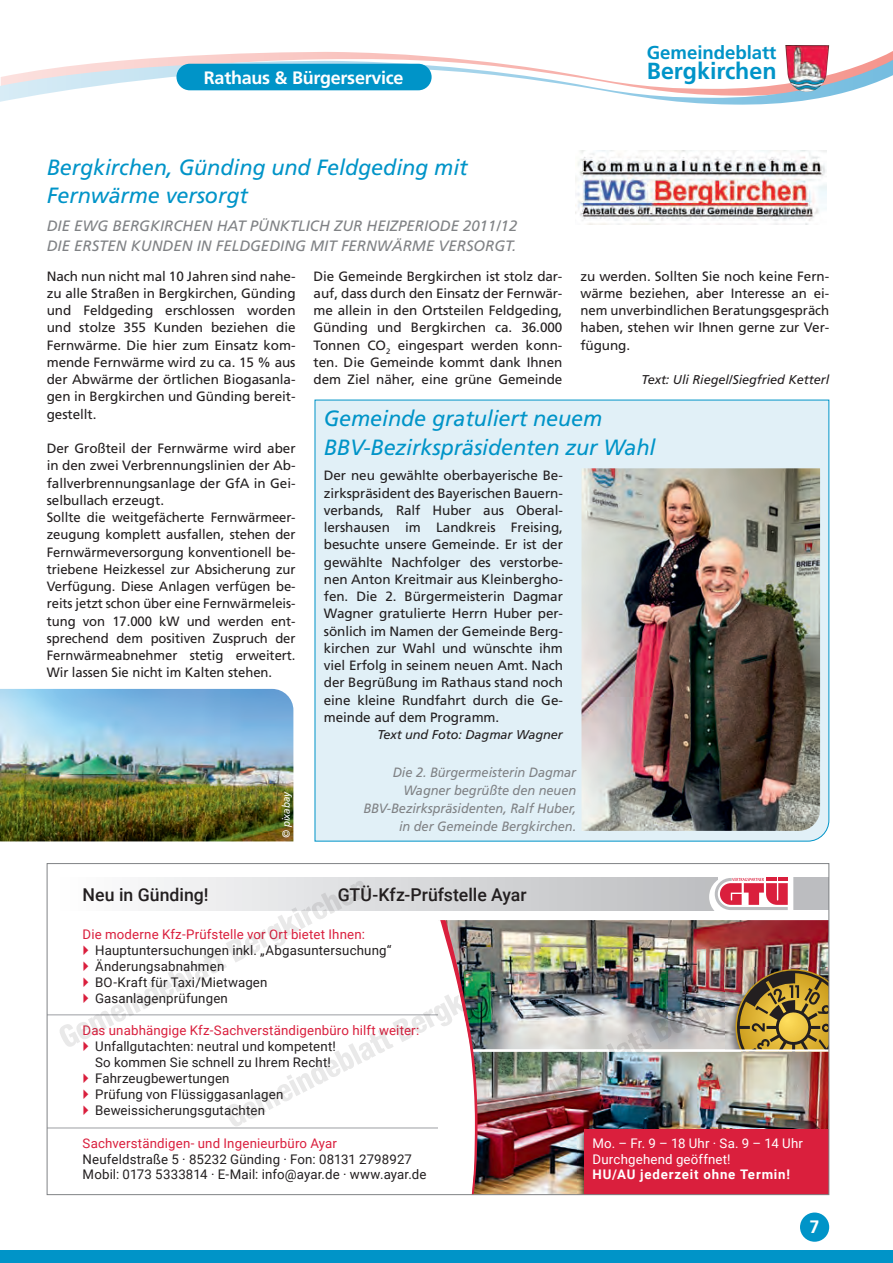
<style>
.page{position:relative;width:893px;height:1263px;background:#fff}
.page>*{position:absolute;margin:0;border:0;box-sizing:border-box;transform-origin:0 0}
.t1{font:700 23.25px "Frutiger";color:#0094c8}
.t2{font:italic 22.05px/28.5px "Frutiger";letter-spacing:-.005em;color:#0094c8}
.t3{font:700 18.6px "Frutiger";letter-spacing:-.005em;color:#0094c8}
.t4{font:700 18px "Frutiger";letter-spacing:-.015em;color:#fff}
.t5{font:500 17.7px "Roboto";color:#231f20}
.t6{font:italic 15px/19.5px "Frutiger";color:#808285}
.t7{font:13.5px/17.2px "Frutiger";letter-spacing:-.005em;color:#231f20;text-align:justify}
.t8{font:italic 13.5px/18px "Frutiger";letter-spacing:-.005em;color:#808285;text-align:right;scale:.95 1}
.t9{font:13.2px/15.9px "Roboto";letter-spacing:.01em;color:#231f20}
.t10{font:13.2px "Roboto";letter-spacing:.01em;color:#da1f3d}
.t11{font:13.2px/15.9px "Roboto";letter-spacing:.015em;color:#fff}
.t12{font:700 13.2px "Roboto";letter-spacing:.065em;color:#fff}
.t13{font:italic 12.75px "Frutiger";letter-spacing:-.005em;color:#231f20}
.t14{font:italic 10.5px "Frutiger";color:#fff;scale:.95 1}
</style>
<div class="page">
<svg style="left:0;top:53px;width:893px;height:52px"></svg>
<div style="left:0;top:1250px;width:893px;height:13px;background:#0094c8"></div>
<div style="left:800px;top:1212px;width:29px;height:30px;background:#0094c8;border-radius:50%"></div>
<div style="left:176px;top:64px;width:256px;height:26px;background:#0094c8;border-radius:13px"></div>
<img style="left:785px;top:45px;width:44px;height:48px">
<img style="left:575px;top:151px;width:251px;height:73px">
<div style="left:314px;top:399px;width:515px;height:443px;background:#e1f0f7"></div>
<img style="left:581px;top:468px;width:239px;height:363px">
<img style="left:477px;top:920px;width:350px;height:48px">
<svg style="left:794px;top:969px;width:33px;height:80px;background:#ab8a30"></svg>
<img style="left:477px;top:1049px;width:350px;height:144px">
<img style="left:577px;top:1128px;width:250px;height:65px">
<div style="left:584px;top:1129px;width:245px;height:65px;background:#da1f3d"></div>
<svg style="left:440px;top:920px;width:37px;height:273px"></svg>
<svg style="left:148px;top:878px;width:561px;height:32px;background:#cecfd1"></svg>
<div style="left:793px;top:878px;width:36px;height:32px;background:#bcbdc0"></div>
<svg style="left:709px;top:877px;width:79px;height:34px"></svg>
<hr style="left:47px;top:1014px;width:391px;height:1px;background:#bcbdc0">
<hr style="left:47px;top:1127px;width:391px;height:2px;background:#bcbdc0">
<img style="left:0;top:689px;width:293px;height:152px">
<svg style="left:57px;top:880px;width:312px;height:167px"></svg>
<svg style="left:224px;top:960px;width:258px;height:168px"></svg>
<img style="left:482px;top:960px;width:312px;height:168px">
<svg style="left:84px;top:945px;width:5px;height:10px"></svg>
<svg style="left:84px;top:961px;width:5px;height:10px"></svg>
<svg style="left:84px;top:977px;width:5px;height:10px"></svg>
<svg style="left:84px;top:993px;width:5px;height:10px"></svg>
<svg style="left:84px;top:1042px;width:5px;height:5px"></svg>
<h3 class="t4" style="left:204px;top:67px;width:201px">Rathaus &amp; Bürgerservice</h3>
<h3 class="t3" style="left:647px;top:42px;width:131px">Gemeindeblatt</h3>
<h1 class="t1" style="left:647px;top:58px;width:131px">Bergkirchen</h1>
<h2 class="t2" style="left:47px;top:152px;width:422px">Bergkirchen, Günding und Feldgeding mit<br>Fernwärme versorgt</h2>
<p class="t6" style="left:47px;top:216px;width:472px">DIE EWG BERGKIRCHEN HAT PÜNKTLICH ZUR HEIZPERIODE 2011/12<br>DIE ERSTEN KUNDEN IN FELDGEDING MIT FERNWÄRME VERSORGT.</p>
<p class="t7" style="left:47px;top:267px;width:250px">Nach nun nicht mal 10 Jahren sind nahe&shy;zu alle Straßen in Bergkirchen, Günding und Feldgeding erschlossen worden und stolze 355 Kunden beziehen die Fernwärme. Die hier zum Einsatz kom&shy;mende Fernwärme wird zu ca. 15 % aus der Abwärme der örtlichen Biogasanla&shy;gen in Bergkirchen und Günding bereit&shy;gestellt.</p>
<p class="t7" style="left:47px;top:440px;width:250px;text-align:left">Der Großteil der Fernwärme wird aber in den zwei Verbrennungslinien der Ab&shy;fallverbrennungsanlage der GfA in Gei&shy;selbullach erzeugt.<br>Sollte die weitgefächerte Fernwärmeer&shy;zeugung komplett ausfallen, stehen der Fernwärmeversorgung konventionell be&shy;triebene Heizkessel zur Absicherung zur Verfügung. Diese Anlagen verfügen be&shy;reits jetzt schon über eine Fernwärmeleis&shy;tung von 17.000 kW und werden ent&shy;sprechend dem positiven Zuspruch der Fernwärmeabnehmer stetig erweitert.<br>Wir lassen Sie nicht im Kalten stehen.</p>
<p class="t7" style="left:314px;top:267px;width:250px">Die Gemeinde Bergkirchen ist stolz dar&shy;auf, dass durch den Einsatz der Fernwär&shy;me allein in den Ortsteilen Feldgeding, Günding und Bergkirchen ca. 36.000<br>Tonnen CO<sub>2</sub> eingespart werden konn&shy;ten. Die Gemeinde kommt dank Ihnen dem Ziel näher, eine grüne Gemeinde</p>
<p class="t7" style="left:580px;top:267px;width:250px">zu werden. Sollten Sie noch keine Fern&shy;wärme beziehen, aber Interesse an ei&shy;nem unverbindlichen Beratungsgespräch haben, stehen wir Ihnen gerne zur Ver&shy;fügung.</p>
<p class="t13" style="left:642px;top:372px;width:189px">Text: Uli Riegel/Siegfried Ketterl</p>
<h2 class="t2" style="left:324px;top:404px;width:333px">Gemeinde gratuliert neuem<br>BBV-Bezirkspräsidenten zur Wahl</h2>
<p class="t7" style="left:324px;top:467px;width:241px">Der neu gewählte oberbayerische Be&shy;zirkspräsident des Bayerischen Bauern&shy;verbands, Ralf Huber aus Oberal&shy;lershausen im Landkreis Freising, besuchte unsere Gemeinde. Er ist der gewählte Nachfolger des verstorbe&shy;nen Anton Kreitmair aus Kleinbergho&shy;fen. Die 2. Bürgermeisterin Dagmar Wagner gratulierte Herrn Huber per&shy;sönlich im Namen der Gemeinde Berg&shy;kirchen zur Wahl und wünschte ihm viel Erfolg in seinem neuen Amt. Nach der Begrüßung im Rathaus stand noch eine kleine Rundfahrt durch die Ge&shy;meinde auf dem Programm.</p>
<p class="t13" style="left:377px;top:727px;width:187px">Text und Foto: Dagmar Wagner</p>
<p class="t14" style="left:280px;top:838px;width:50px;rotate:-90deg">© pixabay</p>
<p class="t8" style="left:363px;top:763px;width:226px">Die 2. Bürgermeisterin Dagmar<br>Wagner begrüßte den neuen<br>BBV-Bezirkspräsidenten, Ralf Huber, in der Gemeinde Bergkirchen.</p>
<h3 class="t5" style="left:83px;top:882px;width:128px">Neu in Günding!</h3>
<h3 class="t5" style="left:338px;top:882px;width:190px">GTÜ-Kfz-Prüfstelle Ayar</h3>
<p class="t10" style="left:83px;top:925px;width:284px">Die moderne Kfz-Prüfstelle vor Ort bietet Ihnen:</p>
<p class="t9" style="left:95px;top:942px;width:298px">Hauptuntersuchungen inkl. „Abgasuntersuchung“<br>Änderungsabnahmen<br>BO-Kraft für Taxi/Mietwagen<br>Gasanlagenprüfungen</p>
<p class="t10" style="left:83px;top:1021px;width:338px">Das unabhängige Kfz-Sachverständigenbüro hilft weiter:</p>
<p class="t9" style="left:95px;top:1038px;width:242px">Unfallgutachten: neutral und kompetent!<br>So kommen Sie schnell zu Ihrem Recht!<br>Fahrzeugbewertungen<br>Prüfung von Flüssiggasanlagen<br>Beweissicherungsgutachten</p>
<p class="t10" style="left:83px;top:1134px;width:256px">Sachverständigen- und Ingenieurbüro Ayar</p>
<p class="t9" style="left:83px;top:1150px;width:345px">Neufeldstraße 5 · 85232 Günding · Fon: 08131 2798927<br>Mobil: 0173 5333814 · E-Mail: info@ayar.de · www.ayar.de</p>
<p class="t11" style="left:592px;top:1134px;width:212px">Mo. – Fr. 9 – 18 Uhr · Sa. 9 – 14 Uhr<br>Durchgehend geöffnet!</p>
<p class="t12" style="left:592px;top:1165px;width:199px">HU/AU jederzeit ohne Termin!</p>
<h3 class="t4" style="left:810px;top:1216px;width:12px">7</h3>
</div>
